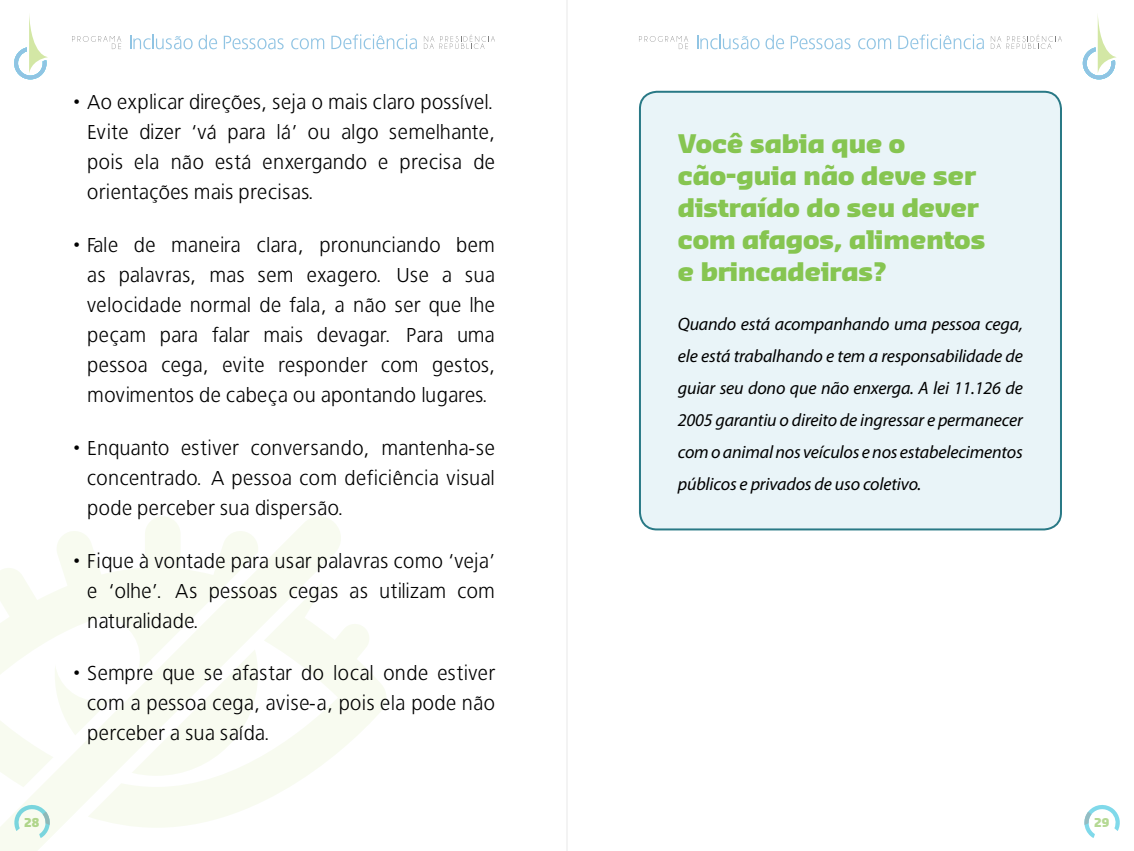
<style>
.page{position:relative;width:1134px;height:851px;background:#fff}
.page>*{position:absolute;margin:0;border:0;box-sizing:border-box;transform-origin:0 0}
.t1{font:900 25px/32px "Sansa";color:#86c551}
.t2{font:20px/30px "Bastardus Sans";letter-spacing:.02em;color:#000;text-align:justify}
.t3{font:italic 18px/32px "Myriad Pro";letter-spacing:-.01em;color:#000;text-align:justify}
.t4{font:900 12px "Sansa";color:#b5d994}
</style>
<div class="page">
<svg style="left:72px;top:36px;width:49px;height:13px"></svg>
<svg style="left:130px;top:35px;width:63px;height:14px"></svg>
<svg style="left:199px;top:35px;width:18px;height:14px"></svg>
<svg style="left:224px;top:36px;width:60px;height:13px"></svg>
<svg style="left:291px;top:38px;width:33px;height:11px"></svg>
<svg style="left:331px;top:34px;width:86px;height:15px"></svg>
<svg style="left:424px;top:35px;width:71px;height:14px"></svg>
<svg style="left:639px;top:36px;width:49px;height:13px"></svg>
<svg style="left:697px;top:35px;width:62px;height:14px"></svg>
<svg style="left:765px;top:35px;width:19px;height:14px"></svg>
<svg style="left:791px;top:36px;width:59px;height:13px"></svg>
<svg style="left:858px;top:38px;width:33px;height:11px"></svg>
<svg style="left:898px;top:34px;width:86px;height:15px"></svg>
<svg style="left:991px;top:35px;width:71px;height:14px"></svg>
<svg style="left:1083px;top:15px;width:34px;height:64px"></svg>
<svg style="left:14px;top:15px;width:34px;height:64px"></svg>
<svg style="left:1084px;top:805px;width:36px;height:33px"></svg>
<hr style="left:566px;top:0;width:1px;height:850px;background:#000">
<svg style="left:0;top:517px;width:341px;height:333px"></svg>
<svg style="left:88px;top:582px;width:298px;height:245px"></svg>
<svg style="left:0;top:517px;width:260px;height:270px;fill:#f8fbf0"></svg>
<div style="left:640px;top:92px;width:421px;height:437px;background:#e9f4f8;border-radius:17px"></div>
<div style="left:639px;top:91px;width:423px;height:439px;border:2px solid #297986;border-radius:17px"></div>
<p class="t2" style="left:87px;top:87px;width:409px;text-indent:-15px">• Ao explicar direções, seja o mais claro possível.<br>Evite dizer ‘vá para lá’ ou algo semelhante, pois ela não está enxergando e precisa de orientações mais precisas.</p>
<p class="t2" style="left:87px;top:230px;width:409px;text-indent:-15px">• Fale de maneira clara, pronunciando bem as palavras, mas sem exagero. Use a sua velocidade normal de fala, a não ser que lhe peçam para falar mais devagar. Para uma pessoa cega, evite responder com gestos, movimentos de cabeça ou apontando lugares.</p>
<p class="t2" style="left:87px;top:433px;width:409px;text-indent:-15px">• Enquanto estiver conversando, mantenha-se concentrado. A pessoa com deficiência visual pode perceber sua dispersão.</p>
<p class="t2" style="left:87px;top:545px;width:409px;text-indent:-15px">• Fique à vontade para usar palavras como ‘veja’ e ‘olhe’. As pessoas cegas as utilizam com naturalidade.</p>
<p class="t2" style="left:87px;top:658px;width:409px;text-indent:-15px">• Sempre que se afastar do local onde estiver com a pessoa cega, avise-a, pois ela pode não perceber a sua saída.</p>
<p class="t1" style="left:678px;top:126px;width:309px">Você sabia que o cão-guia não deve ser distraído do seu dever com afagos, alimentos e brincadeiras?</p>
<p class="t3" style="left:678px;top:307px;width:347px">Quando está acompanhando uma pessoa cega, ele está trabalhando e tem a responsabilidade de guiar seu dono que não enxerga. A lei 11.126 de 2005 garantiu o direito de ingressar e permanecer com o animal nos veículos e nos estabelecimentos públicos e privados de uso coletivo.</p>
<p class="t4" style="left:24px;top:814px;width:17px">28</p>
<p class="t4" style="left:1094px;top:814px;width:16px">29</p>
</div>
